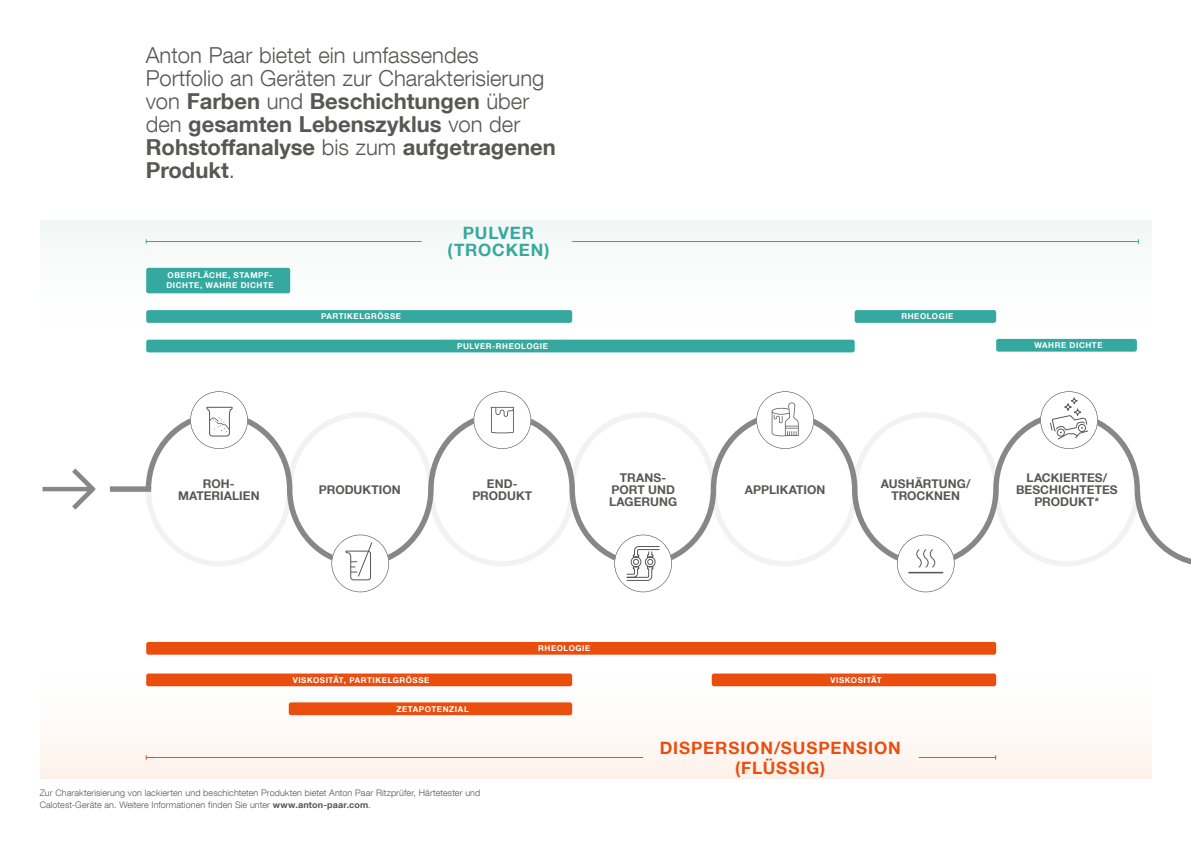
<style>
.page{position:relative;width:1191px;height:842px;background:#fff}
.page>*{position:absolute;margin:0;border:0;box-sizing:border-box;transform-origin:0 0}
.t1{font:300 22px/23px "Helvetica Neue LT Com";color:#575756}
.t2{font:700 17px/20px "Helvetica Neue LT Com";letter-spacing:.055em;color:#e94e0f;text-align:center}
.t3{font:700 17px/17px "Helvetica Neue LT Com";letter-spacing:.05em;color:#35a99f;text-align:center}
.t4{font:700 12px/12px "Helvetica Neue LT Com";letter-spacing:.005em;color:#575756;text-align:center}
.t5{font:300 9px/12px "Helvetica Neue LT Com";letter-spacing:.01em;color:#575756}
.t6{font:700 8px/10px "Helvetica Neue LT Com";letter-spacing:.07em;color:#fff}
.s1{font-weight:700}
</style>
<div class="page">
<div style="left:40px;top:665px;width:1111px;height:114px;background:#fefaf7"></div>
<hr style="left:146px;top:757px;width:497px;height:1px;background:#e94e0f">
<hr style="left:918px;top:757px;width:77px;height:1px;background:#e94e0f">
<div style="left:40px;top:220px;width:1111px;height:114px;background:#fafcfb"></div>
<hr style="left:572px;top:241px;width:566px;height:1px;background:#35a99f">
<hr style="left:146px;top:241px;width:275px;height:1px;background:#35a99f">
<svg style="left:43px;top:468px;width:53px;height:42px"></svg>
<div style="left:110px;top:486px;width:41px;height:6px;background:#878787"></div>
<svg style="left:143px;top:391px;width:1048px;height:201px"></svg>
<div style="left:1071px;top:397px;width:6px;height:7px;border:1px solid #575756;border-radius:50%"></div>
<div style="left:1074px;top:409px;width:7px;height:7px;border:1px solid #575756;border-radius:50%"></div>
<div style="left:1064px;top:403px;width:7px;height:8px;border:1px solid #575756;border-radius:50%"></div>
<div style="left:711px;top:673px;width:285px;height:13px;background:#e94e0f;border-radius:2px"></div>
<div style="left:146px;top:673px;width:426px;height:13px;background:#e94e0f;border-radius:2px"></div>
<div style="left:289px;top:702px;width:283px;height:13px;background:#e94e0f;border-radius:2px"></div>
<div style="left:146px;top:642px;width:850px;height:13px;background:#e94e0f;border-radius:2px"></div>
<div style="left:996px;top:339px;width:140px;height:13px;background:#35a99f;border-radius:2px"></div>
<div style="left:146px;top:340px;width:708px;height:12px;background:#35a99f;border-radius:2px"></div>
<div style="left:854px;top:310px;width:142px;height:13px;background:#35a99f;border-radius:2px"></div>
<div style="left:146px;top:310px;width:426px;height:13px;background:#35a99f;border-radius:2px"></div>
<div style="left:146px;top:268px;width:144px;height:25px;background:#35a99f;border-radius:2px"></div>
<h1 class="t1" style="left:146px;top:43px;width:411px">Anton Paar bietet ein umfassendes Portfolio an Geräten zur Charakterisierung von <span class="s1">Farben</span> und <span class="s1">Beschichtungen</span> über den <span class="s1">gesamten Lebenszyklus</span> von der <span class="s1">Rohstoffanalyse</span> bis zum <span class="s1">aufgetragenen Produkt</span>.</h1>
<p class="t6" style="left:166px;top:270px;width:109px">OBERFLÄCHE, STAMPF-<br>DICHTE, WAHRE DICHTE</p>
<h2 class="t3" style="left:447px;top:224px;width:103px">PULVER (TROCKEN)</h2>
<p class="t6" style="left:321px;top:311px;width:82px">PARTIKELGRÖSSE</p>
<p class="t6" style="left:901px;top:311px;width:54px">RHEOLOGIE</p>
<p class="t6" style="left:457px;top:341px;width:92px">PULVER-RHEOLOGIE</p>
<p class="t6" style="left:1034px;top:340px;width:70px">WAHRE DICHTE</p>
<h3 class="t4" style="left:178px;top:477px;width:83px">ROH-<br>MATERIALIEN</h3>
<h3 class="t4" style="left:319px;top:483px;width:83px">PRODUKTION</h3>
<h3 class="t4" style="left:472px;top:477px;width:61px">END-<br>PRODUKT</h3>
<h3 class="t4" style="left:745px;top:483px;width:82px">APPLIKATION</h3>
<h3 class="t4" style="left:881px;top:477px;width:91px">AUSHÄRTUNG/<br>TROCKNEN</h3>
<h3 class="t4" style="left:1016px;top:471px;width:103px">LACKIERTES/<br>BESCHICHTETES<br>PRODUKT*</h3>
<h3 class="t4" style="left:609px;top:471px;width:70px">TRANS-<br>PORT UND<br>LAGERUNG</h3>
<p class="t6" style="left:538px;top:643px;width:54px">RHEOLOGIE</p>
<p class="t6" style="left:293px;top:675px;width:138px">VISKOSITÄT, PARTIKELGRÖSSE</p>
<p class="t6" style="left:830px;top:675px;width:53px">VISKOSITÄT</p>
<p class="t6" style="left:396px;top:703px;width:74px">ZETAPOTENZIAL</p>
<p class="t5" style="left:40px;top:787px;width:442px">Zur Charakterisierung von lackierten und beschichteten Produkten bietet Anton Paar Ritzprüfer, Härtetester und<br>Calotest-Geräte an. Weitere Informationen finden Sie unter <span class="s1">www.anton-paar.com</span>.</p>
<h2 class="t2" style="left:659px;top:737px;width:242px">DISPERSION/SUSPENSION (FLÜSSIG)</h2>
</div>
